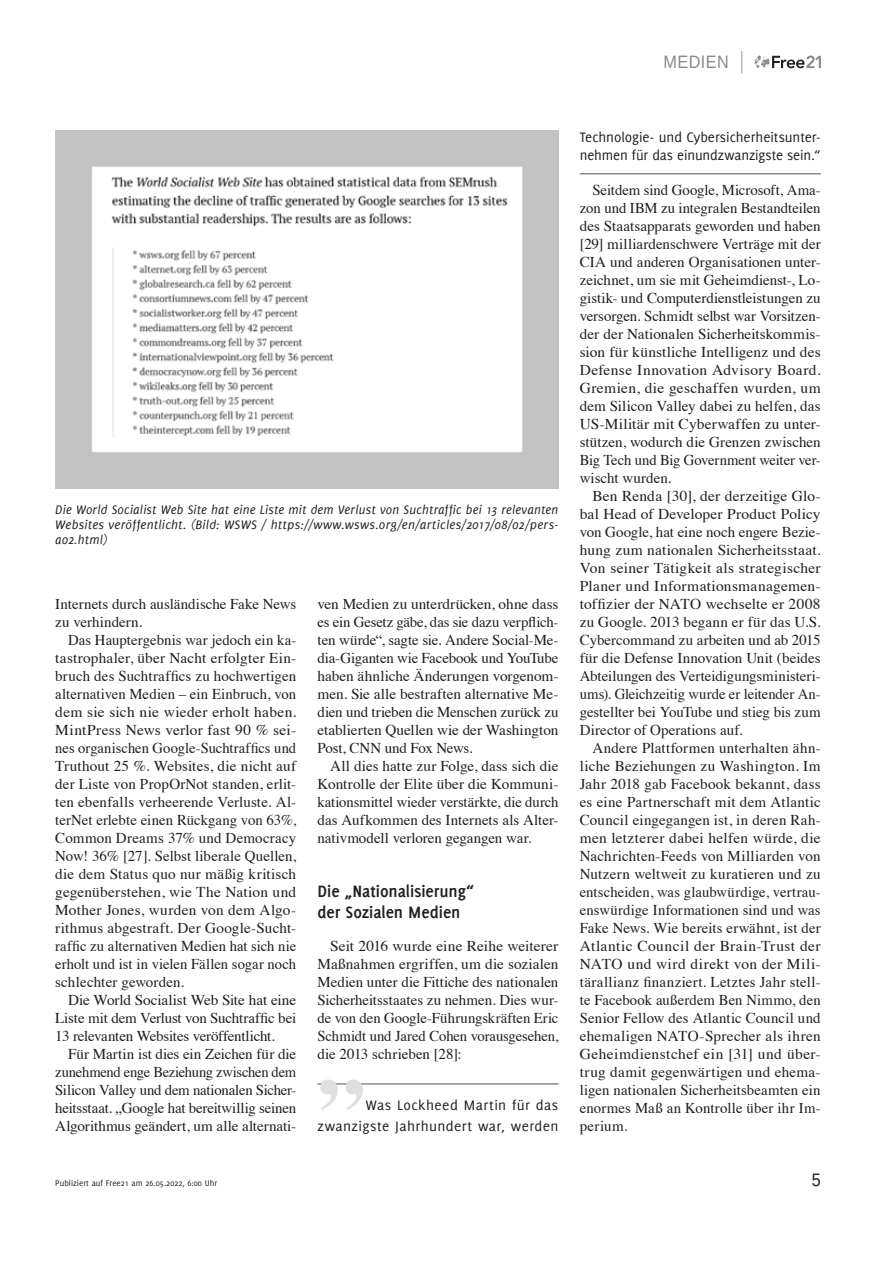
<style>
.page{position:relative;width:893px;height:1263px;background:#fff}
.page>*{position:absolute;margin:0;border:0;box-sizing:border-box;transform-origin:0 0}
.t1{font:700 91.5px "Times";color:#dfdfdf}
.t2{font:700 18px/21px "Delicious";letter-spacing:-.005em;color:#1f1f1f}
.t3{font:18px "Liberation Sans";letter-spacing:.03em;color:#8a8a8a;scale:.9 1}
.t4{font:18px "Liberation Sans";color:#1f1f1f;scale:.9 1}
.t5{font:15px/18px "Times";color:#1f1f1f;text-align:justify}
.t6{font:15px/18px "Delicious";letter-spacing:.005em;color:#1f1f1f}
.t7{font:15px/21px "Delicious";letter-spacing:.025em;color:#1f1f1f;text-align:right}
.t8{font:italic 13.5px/15px "Delicious";letter-spacing:.02em;color:#1f1f1f;text-align:justify}
.t9{font:9px "Delicious";color:#1f1f1f}
</style>
<div class="page">
<svg style="left:755px;top:55px;width:66px;height:13px"></svg>
<svg style="left:741px;top:51px;width:1px;height:23px"></svg>
<hr style="left:317px;top:1083px;width:241px;height:2px;background:#8a8a8a">
<hr style="left:580px;top:173px;width:241px;height:1px;background:#8a8a8a">
<img style="left:55px;top:131px;width:503px;height:358px">
<p class="t3" style="left:663px;top:51px;width:74px">MEDIEN</p>
<p class="t8" style="left:55px;top:502px;width:505px">Die World Socialist Web Site hat eine Liste mit dem Verlust von Suchtraffic bei 13 relevanten Websites veröffentlicht. (Bild: WSWS / https://www.wsws.org/en/articles/2017/08/02/pers&shy;a02.html)</p>
<p class="t5" style="left:55px;top:594px;width:242px">Internets durch ausländische Fake News zu verhindern.</p>
<p class="t5" style="left:55px;top:630px;width:242px;text-indent:13px">Das Hauptergebnis war jedoch ein ka&shy;tastrophaler, über Nacht erfolgter Ein&shy;bruch des Suchtraffics zu hochwertigen alternativen Medien – ein Einbruch, von dem sie sich nie wieder erholt haben.<br>MintPress News verlor fast 90 % sei&shy;nes organischen Google-Suchtraffics und Truthout 25 %. Websites, die nicht auf der Liste von PropOrNot standen, erlit&shy;ten ebenfalls verheerende Verluste. Al&shy;terNet erlebte einen Rückgang von 63%, Common Dreams 37% und Democracy Now! 36% [27]. Selbst liberale Quellen, die dem Status quo nur mäßig kritisch gegenüberstehen, wie The Nation und Mother Jones, wurden von dem Algo&shy;rithmus abgestraft. Der Google-Sucht&shy;raffic zu alternativen Medien hat sich nie erholt und ist in vielen Fällen sogar noch schlechter geworden.</p>
<p class="t5" style="left:55px;top:990px;width:242px;text-indent:13px">Die World Socialist Web Site hat eine Liste mit dem Verlust von Suchtraffic bei 13 relevanten Websites veröffentlicht.</p>
<p class="t5" style="left:55px;top:1044px;width:242px;text-indent:13px">Für Martin ist dies ein Zeichen für die zunehmend enge Beziehung zwischen dem Silicon Valley und dem nationalen Sicher&shy;heitsstaat. „Google hat bereitwillig seinen Algorithmus geändert, um alle alternati-</p>
<p class="t5" style="left:317px;top:594px;width:242px">ven Medien zu unterdrücken, ohne dass es ein Gesetz gäbe, das sie dazu verpflich&shy;ten würde“, sagte sie. Andere Social-Me&shy;dia-Giganten wie Facebook und YouTube haben ähnliche Änderungen vorgenom&shy;men. Sie alle bestraften alternative Me&shy;dien und trieben die Menschen zurück zu etablierten Quellen wie der Washington Post, CNN und Fox News.</p>
<p class="t5" style="left:317px;top:756px;width:242px;text-indent:13px">All dies hatte zur Folge, dass sich die Kontrolle der Elite über die Kommuni&shy;kationsmittel wieder verstärkte, die durch das Aufkommen des Internets als Alter&shy;nativmodell verloren gegangen war.</p>
<p class="t2" style="left:317px;top:881px;width:158px">Die „Nationalisierung“ der Sozialen Medien</p>
<p class="t5" style="left:317px;top:936px;width:242px;text-indent:13px">Seit 2016 wurde eine Reihe weiterer Maßnahmen ergriffen, um die sozialen Medien unter die Fittiche des nationalen Sicherheitsstaates zu nehmen. Dies wur&shy;de von den Google-Führungskräften Eric Schmidt und Jared Cohen vorausgesehen, die 2013 schrieben [28]:</p>
<h1 class="t1" style="left:317px;top:975px;width:49px">„</h1>
<p class="t7" style="left:317px;top:1094px;width:242px">Was Lockheed Martin für das zwanzigste Jahrhundert war, werden</p>
<p class="t6" style="left:580px;top:128px;width:242px">Technologie- und Cybersicherheitsunter&shy;nehmen für das einundzwanzigste sein.“</p>
<p class="t5" style="left:580px;top:180px;width:242px;text-indent:13px">Seitdem sind Google, Microsoft, Ama&shy;zon und IBM zu integralen Bestandteilen des Staatsapparats geworden und haben [29] milliardenschwere Verträge mit der CIA und anderen Organisationen unter&shy;zeichnet, um sie mit Geheimdienst-, Lo&shy;gistik- und Computerdienstleistungen zu versorgen. Schmidt selbst war Vorsitzen&shy;der der Nationalen Sicherheitskommis&shy;sion für künstliche Intelligenz und des Defense Innovation Advisory Board.<br>Gremien, die geschaffen wurden, um dem Silicon Valley dabei zu helfen, das US-Militär mit Cyberwaffen zu unter&shy;stützen, wodurch die Grenzen zwischen Big Tech und Big Government weiter ver&shy;wischt wurden.</p>
<p class="t5" style="left:580px;top:486px;width:242px;text-indent:13px">Ben Renda [30], der derzeitige Glo&shy;bal Head of Developer Product Policy von Google, hat eine noch engere Bezie&shy;hung zum nationalen Sicherheitsstaat.<br>Von seiner Tätigkeit als strategischer Planer und Informationsmanagemen&shy;toffizier der NATO wechselte er 2008 zu Google. 2013 begann er für das U.S.<br>Cybercommand zu arbeiten und ab 2015 für die Defense Innovation Unit (beides Abteilungen des Verteidigungsministeri&shy;ums). Gleichzeitig wurde er leitender An&shy;gestellter bei YouTube und stieg bis zum Director of Operations auf.</p>
<p class="t5" style="left:580px;top:738px;width:242px;text-indent:13px">Andere Plattformen unterhalten ähn&shy;liche Beziehungen zu Washington. Im Jahr 2018 gab Facebook bekannt, dass es eine Partnerschaft mit dem Atlantic Council eingegangen ist, in deren Rah&shy;men letzterer dabei helfen würde, die Nachrichten-Feeds von Milliarden von Nutzern weltweit zu kuratieren und zu entscheiden, was glaubwürdige, vertrau&shy;enswürdige Informationen sind und was Fake News. Wie bereits erwähnt, ist der Atlantic Council der Brain-Trust der NATO und wird direkt von der Mili&shy;tärallianz finanziert. Letztes Jahr stell&shy;te Facebook außerdem Ben Nimmo, den Senior Fellow des Atlantic Council und ehemaligen NATO-Sprecher als ihren Geheimdienstchef ein [31] und über&shy;trug damit gegenwärtigen und ehema&shy;ligen nationalen Sicherheitsbeamten ein enormes Maß an Kontrolle über ihr Im&shy;perium.</p>
<p class="t9" style="left:55px;top:1177px;width:163px">Publiziert auf Free21 am 26.05.2022, 6:00 Uhr</p>
<p class="t4" style="left:812px;top:1168px;width:12px">5</p>
</div>
